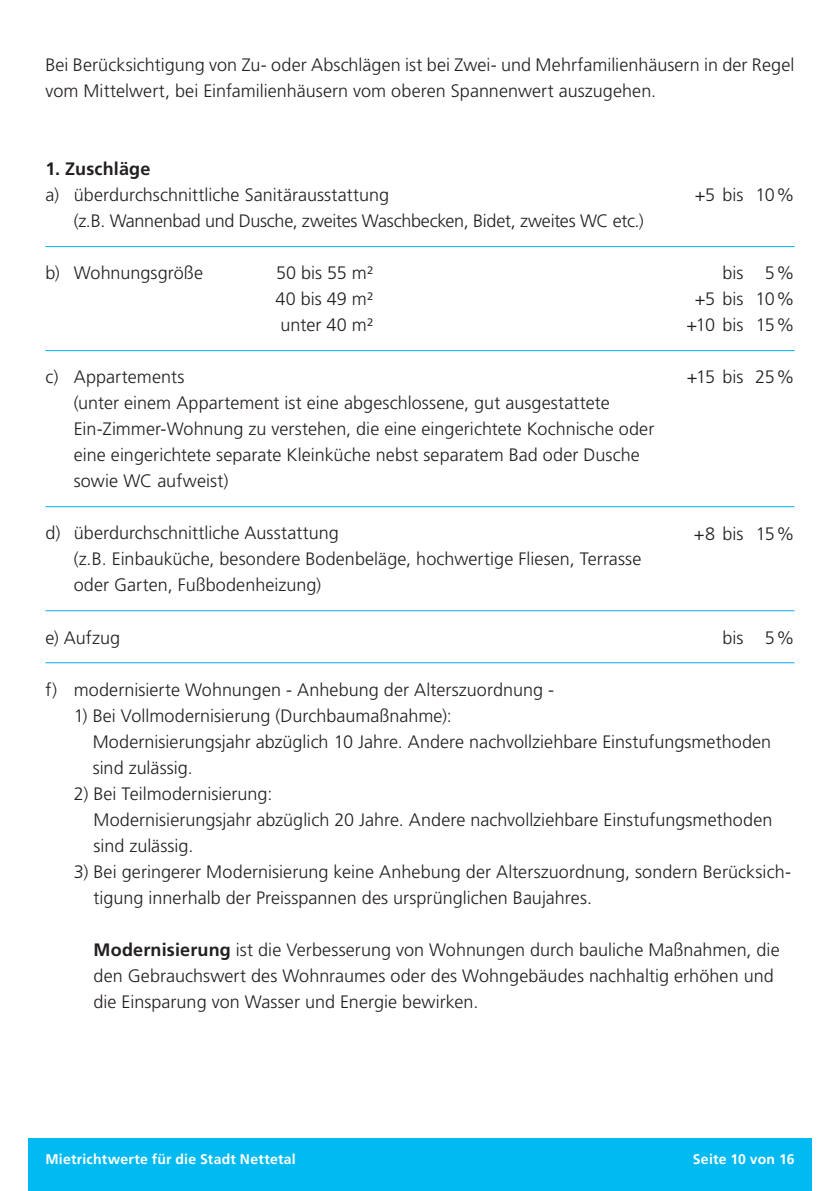
<style>
.page{position:relative;width:840px;height:1191px;background:#fff}
.page>*{position:absolute;margin:0;border:0;box-sizing:border-box;transform-origin:0 0}
.t1{font:300 18px/26px "Frutiger";color:#231f20}
.t2{font:700 18px "Frutiger";letter-spacing:.01em;color:#231f20}
.t3{font:700 14px "Frutiger";letter-spacing:.015em;color:#fff}
.s1{font-weight:700}
</style>
<div class="page">
<div style="left:28px;top:1137px;width:783px;height:54px;background:#00baf1"></div>
<hr style="left:45px;top:246px;width:749px;height:1px;background:#00aeef">
<hr style="left:45px;top:350px;width:749px;height:1px;background:#00aeef">
<hr style="left:45px;top:506px;width:749px;height:1px;background:#00aeef">
<hr style="left:45px;top:610px;width:749px;height:1px;background:#00aeef">
<hr style="left:45px;top:662px;width:749px;height:1px;background:#00aeef">
<p class="t1" style="left:45px;top:52px;width:750px">Bei Berücksichtigung von Zu- oder Abschlägen ist bei Zwei- und Mehrfamilienhäusern in der Regel vom Mittelwert, bei Einfamilienhäusern vom oberen Spannenwert auszugehen.</p>
<p class="t2" style="left:45px;top:159px;width:107px">1. Zuschläge</p>
<p class="t1" style="left:74px;top:182px;width:571px;text-indent:-28px">a) überdurchschnittliche Sanitärausstattung<br>(z.B. Wannenbad und Dusche, zweites Waschbecken, Bidet, zweites WC etc.)</p>
<p class="t1" style="left:45px;top:260px;width:159px">b) Wohnungsgröße</p>
<p class="t1" style="left:275px;top:260px;width:99px;text-align:justify">50 bis 55 m²<br>40 bis 49 m² unter 40 m²</p>
<p class="t1" style="left:74px;top:364px;width:581px;text-indent:-28px">c) Appartements<br>(unter einem Appartement ist eine abgeschlossene, gut ausgestattete Ein-Zimmer-Wohnung zu verstehen, die eine eingerichtete Kochnische oder eine eingerichtete separate Kleinküche nebst separatem Bad oder Dusche sowie WC aufweist)</p>
<p class="t1" style="left:74px;top:520px;width:569px;text-indent:-28px">d) überdurchschnittliche Ausstattung<br>(z.B. Einbauküche, besondere Bodenbeläge, hochwertige Fliesen, Terrasse oder Garten, Fußbodenheizung)</p>
<p class="t1" style="left:45px;top:624px;width:76px">e) Aufzug</p>
<p class="t1" style="left:45px;top:676px;width:510px">f) modernisierte Wohnungen - Anhebung der Alterszuordnung -</p>
<p class="t1" style="left:93px;top:702px;width:679px;text-indent:-19px">1) Bei Vollmodernisierung (Durchbaumaßnahme):<br>Modernisierungsjahr abzüglich 10 Jahre. Andere nachvollziehbare Einstufungsmethoden sind zulässig.</p>
<p class="t1" style="left:93px;top:780px;width:680px;text-indent:-20px">2) Bei Teilmodernisierung:<br>Modernisierungsjahr abzüglich 20 Jahre. Andere nachvollziehbare Einstufungsmethoden sind zulässig.</p>
<p class="t1" style="left:93px;top:858px;width:698px;text-indent:-20px">3) Bei geringerer Modernisierung keine Anhebung der Alterszuordnung, sondern Berücksich&shy;tigung innerhalb der Preisspannen des ursprünglichen Baujahres.</p>
<p class="t1" style="left:93px;top:936px;width:687px"><span class="s1">Modernisierung</span> ist die Verbesserung von Wohnungen durch bauliche Maßnahmen, die den Gebrauchswert des Wohnraumes oder des Wohngebäudes nachhaltig erhöhen und die Einsparung von Wasser und Energie bewirken.</p>
<p class="t1" style="left:694px;top:182px;width:101px">+5 bis 10%</p>
<p class="t1" style="left:686px;top:260px;width:109px;text-align:right">bis 5%<br>+5 bis 10% +10 bis 15%</p>
<p class="t1" style="left:686px;top:364px;width:109px">+15 bis 25%</p>
<p class="t1" style="left:693px;top:520px;width:102px">+8 bis 15%</p>
<p class="t1" style="left:722px;top:624px;width:74px">bis 5%</p>
<p class="t3" style="left:45px;top:1150px;width:252px">Mietrichtwerte für die Stadt Nettetal</p>
<p class="t3" style="left:692px;top:1150px;width:103px">Seite 10 von 16</p>
</div>
